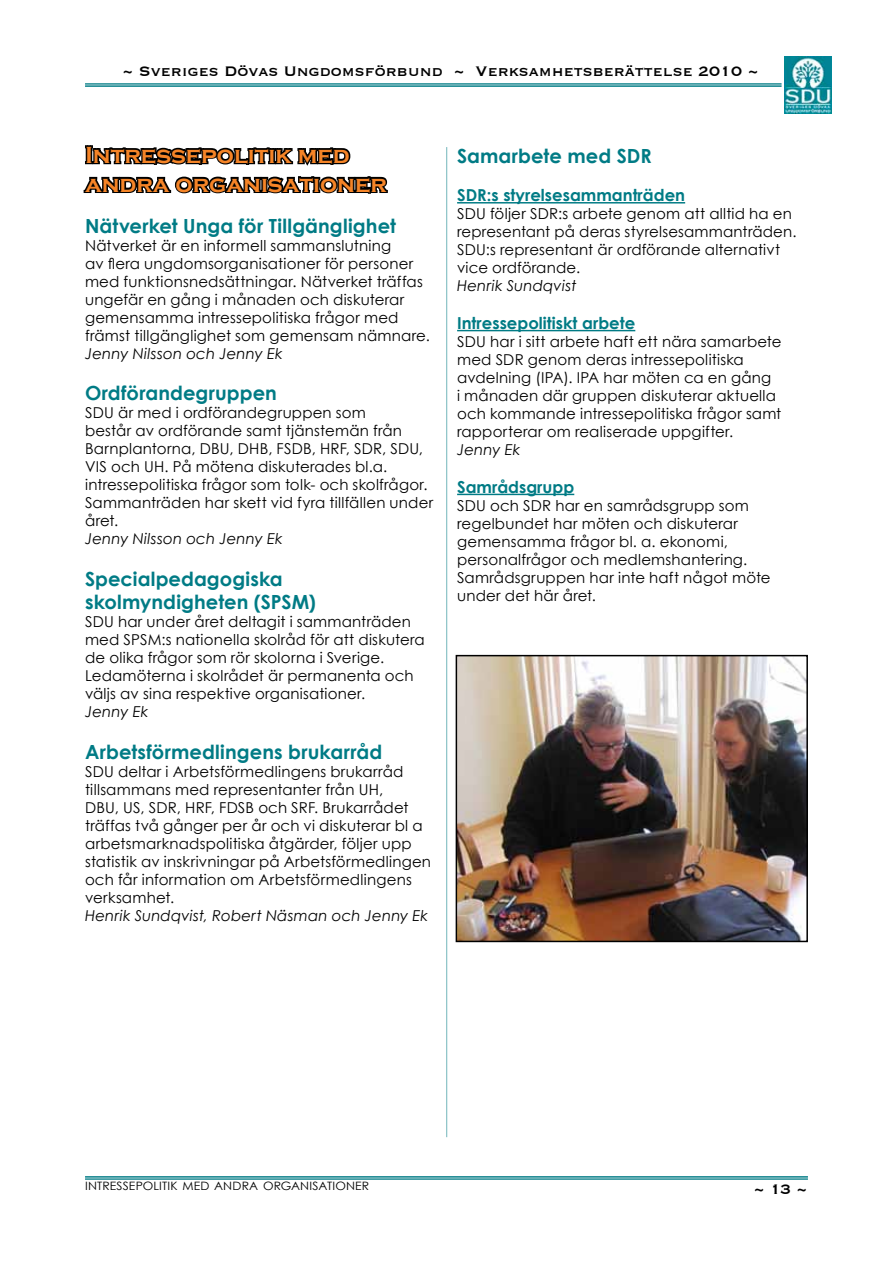
<style>
.page{position:relative;width:893px;height:1263px;background:#fff}
.page>*{position:absolute;margin:0;border:0;box-sizing:border-box;transform-origin:0 0}
.t1{font:700 24px/28.8px "Copperplate Gothic";color:#f58427}
.t2{font:700 19.5px/23.4px "Century Gothic";letter-spacing:.005em;color:#007b85}
.t3{font:18px "Copperplate";color:#000}
.t4{font:700 16.5px "Century Gothic";color:#007b85}
.t5{font:15px/18px "Century Gothic";letter-spacing:.015em;color:#000}
.t6{font:italic 15px "Century Gothic";letter-spacing:.01em;color:#000}
.t7{font:11.55px "Century Gothic";letter-spacing:.015em;color:#000;scale:1.05 1}
</style>
<div class="page">
<hr style="left:85px;top:1176px;width:723px;height:1px;background:#007b85">
<hr style="left:85px;top:1177px;width:723px;height:1px;background:#007b85">
<hr style="left:85px;top:1179px;width:723px;height:1px;background:#007b85">
<hr style="left:85px;top:83px;width:696px;height:1px;background:#007b85">
<hr style="left:85px;top:85px;width:696px;height:1px;background:#007b85">
<hr style="left:85px;top:86px;width:696px;height:1px;background:#007b85">
<img style="left:784px;top:57px;width:47px;height:57px">
<hr style="left:446px;top:147px;width:1px;height:990px;background:#007b85">
<svg style="left:83px;top:145px;width:305px;height:49px"></svg>
<hr style="left:457px;top:202px;width:228px;height:2px;background:#007b85">
<hr style="left:457px;top:330px;width:178px;height:1px;background:#007b85">
<hr style="left:457px;top:494px;width:117px;height:1px;background:#007b85">
<img style="left:459px;top:658px;width:346px;height:281px">
<div style="left:456px;top:655px;width:352px;height:287px;border:2px solid #000"></div>
<p class="t3" style="left:123px;top:59px;width:637px">~ Sveriges Dövas Ungdomsförbund ~ Verksamhetsberättelse 2010 ~</p>
<h1 class="t1" style="left:85px;top:141px;width:303px">Intressepolitik med andra organisationer</h1>
<h2 class="t2" style="left:85px;top:214px;width:312px">Nätverket Unga för Tillgänglighet</h2>
<p class="t5" style="left:85px;top:236px;width:346px">Nätverket är en informell sammanslutning<br>av flera ungdomsorganisationer för personer med funktionsnedsättningar. Nätverket träffas ungefär en gång i månaden och diskuterar gemensamma intressepolitiska frågor med främst tillgänglighet som gemensam nämnare.</p>
<p class="t6" style="left:85px;top:344px;width:199px">Jenny Nilsson och Jenny Ek</p>
<h2 class="t2" style="left:85px;top:381px;width:193px">Ordförandegruppen</h2>
<p class="t5" style="left:85px;top:404px;width:350px">SDU är med i ordförandegruppen som<br>består av ordförande samt tjänstemän från Barnplantorna, DBU, DHB, FSDB, HRF, SDR, SDU, VIS och UH. På mötena diskuterades bl.a. intressepolitiska frågor som tolk- och skolfrågor.<br>Sammanträden har skett vid fyra tillfällen under året.</p>
<p class="t6" style="left:85px;top:530px;width:199px">Jenny Nilsson och Jenny Ek</p>
<h2 class="t2" style="left:85px;top:566px;width:232px">Specialpedagogiska skolmyndigheten (SPSM)</h2>
<p class="t5" style="left:85px;top:612px;width:341px">SDU har under året deltagit i sammanträden med SPSM:s nationella skolråd för att diskutera de olika frågor som rör skolorna i Sverige.<br>Ledamöterna i skolrådet är permanenta och väljs av sina respektive organisationer.</p>
<p class="t6" style="left:85px;top:703px;width:65px">Jenny Ek</p>
<h2 class="t2" style="left:85px;top:739px;width:299px">Arbetsförmedlingens brukarråd</h2>
<p class="t5" style="left:85px;top:762px;width:348px">SDU deltar i Arbetsförmedlingens brukarråd tillsammans med representanter från UH,<br>DBU, US, SDR, HRF, FDSB och SRF. Brukarrådet träffas två gånger per år och vi diskuterar bl a arbetsmarknadspolitiska åtgärder, följer upp statistik av inskrivningar på Arbetsförmedlingen och får information om Arbetsförmedlingens verksamhet.</p>
<p class="t6" style="left:85px;top:906px;width:345px">Henrik Sundqvist, Robert Näsman och Jenny Ek</p>
<h2 class="t2" style="left:457px;top:144px;width:196px">Samarbete med SDR</h2>
<p class="t4" style="left:457px;top:185px;width:230px">SDR:s styrelsesammanträden</p>
<p class="t5" style="left:457px;top:205px;width:341px">SDU följer SDR:s arbete genom att alltid ha en representant på deras styrelsesammanträden.<br>SDU:s representant är ordförande alternativt vice ordförande.</p>
<p class="t6" style="left:457px;top:277px;width:121px">Henrik Sundqvist</p>
<p class="t4" style="left:457px;top:313px;width:180px">Intressepolitiskt arbete</p>
<p class="t5" style="left:457px;top:332px;width:326px">SDU har i sitt arbete haft ett nära samarbete med SDR genom deras intressepolitiska avdelning (IPA). IPA har möten ca en gång<br>i månaden där gruppen diskuterar aktuella och kommande intressepolitiska frågor samt rapporterar om realiserade uppgifter.</p>
<p class="t6" style="left:457px;top:440px;width:65px">Jenny Ek</p>
<p class="t4" style="left:457px;top:476px;width:119px">Samrådsgrupp</p>
<p class="t5" style="left:457px;top:496px;width:315px">SDU och SDR har en samrådsgrupp som regelbundet har möten och diskuterar gemensamma frågor bl. a. ekonomi, personalfrågor och medlemshantering.<br>Samrådsgruppen har inte haft något möte under det här året.</p>
<p class="t7" style="left:85px;top:1179px;width:272px">I NTRESSEPOLITI K MED ANDRA ORGANISATIONER</p>
<p class="t3" style="left:754px;top:1177px;width:55px">~ 13 ~</p>
</div>
